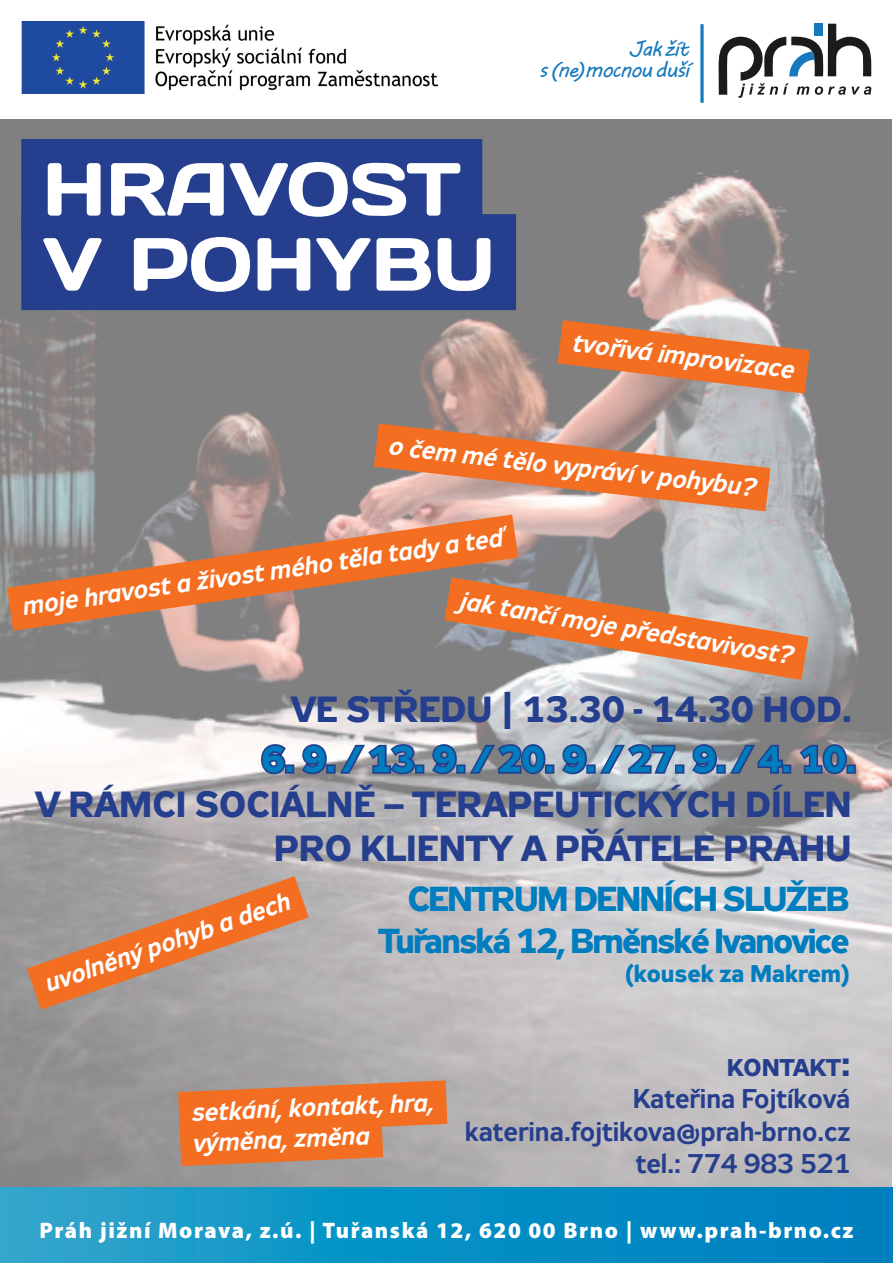
<style>
.page{position:relative;width:893px;height:1263px;background:#fff}
.page>*{position:absolute;margin:0;border:0;box-sizing:border-box;transform-origin:0 0}
.t1{font:75px/75px "Days";color:#fff}
.t2{font:700 36.15px/43.5px "Zeppelin 32";color:#253f8e;text-align:right}
.t3{font:700 36.15px "Zeppelin 32";color:#007dbe}
.t4{font:700 34.5px/41.4px "Zeppelin 32";letter-spacing:-.05em;color:#007dbe;text-align:right}
.t5{font:27px/32.4px "Zeppelin 33";color:#253f8e;text-align:right}
.t6{font:italic 25.5px/30.9px "Zeppelin 33";color:#fff}
.t7{font:700 24.15px "Zeppelin 32";color:#007dbe}
.t8{font:700 24.15px "Zeppelin 32";color:#253f8e}
.t9{font:900 22.5px "Myriad Pro";letter-spacing:.07em;color:#fff}
.t10{font:21.15px/21.1px "MV Boli";letter-spacing:-.05em;color:#1779bd;text-align:right}
.s1{font-size:34.5px}
</style>
<div class="page">
<img style="left:0;top:119px;width:891px;height:1068px">
<div style="left:21px;top:139px;width:461px;height:96px;background:#253f8e"></div>
<div style="left:21px;top:214px;width:495px;height:96px;background:#253f8e"></div>
<svg style="left:0;top:1187px;width:893px;height:76px;background:#0c90c4"></svg>
<svg style="left:134px;top:1057px;width:358px;height:133px;background:#be8e73"></svg>
<svg style="left:398px;top:549px;width:457px;height:160px;background:#b9a295"></svg>
<svg style="left:328px;top:397px;width:488px;height:141px;background:#c79378"></svg>
<svg style="left:0;top:841px;width:357px;height:203px;background:#b29a8e"></svg>
<svg style="left:512px;top:293px;width:344px;height:128px;background:#b58f7b"></svg>
<svg style="left:0;top:487px;width:564px;height:172px;background:#b38872"></svg>
<svg style="left:259px;top:742px;width:29px;height:34px"></svg>
<div style="left:285px;top:764px;width:9px;height:10px;border:3px solid #253f8e"></div>
<svg style="left:300px;top:742px;width:29px;height:34px"></svg>
<div style="left:326px;top:764px;width:10px;height:10px;border:3px solid #253f8e"></div>
<svg style="left:337px;top:742px;width:80px;height:34px"></svg>
<div style="left:415px;top:764px;width:9px;height:10px;border:3px solid #253f8e"></div>
<svg style="left:430px;top:742px;width:29px;height:34px"></svg>
<div style="left:456px;top:764px;width:10px;height:10px;border:3px solid #253f8e"></div>
<svg style="left:467px;top:742px;width:80px;height:34px;background:#6e7898"></svg>
<div style="left:545px;top:764px;width:9px;height:10px;border:3px solid #253f8e"></div>
<svg style="left:560px;top:742px;width:29px;height:34px"></svg>
<div style="left:586px;top:764px;width:10px;height:10px;border:3px solid #253f8e"></div>
<svg style="left:597px;top:742px;width:80px;height:33px;background:#8695b6"></svg>
<div style="left:675px;top:764px;width:9px;height:10px;border:3px solid #253f8e"></div>
<svg style="left:690px;top:742px;width:29px;height:34px"></svg>
<div style="left:716px;top:764px;width:10px;height:10px;border:3px solid #253f8e"></div>
<svg style="left:727px;top:742px;width:58px;height:33px;background:#67708b"></svg>
<div style="left:782px;top:764px;width:9px;height:10px;border:3px solid #253f8e"></div>
<svg style="left:797px;top:742px;width:52px;height:34px;background:#6a6e8e"></svg>
<div style="left:846px;top:764px;width:10px;height:10px;border:3px solid #253f8e"></div>
<img style="left:21px;top:21px;width:417px;height:73px">
<svg style="left:700px;top:24px;width:4px;height:79px"></svg>
<svg style="left:719px;top:24px;width:152px;height:74px"></svg>
<div style="left:814px;top:24px;width:9px;height:12px;background:#1779bd"></div>
<h1 class="t1" style="left:43px;top:151px;width:454px">HRAVOST<br>V POHYBU</h1>
<p class="t10" style="left:539px;top:38px;width:152px">Jak žít<br>s (ne)mocnou duší</p>
<p class="t6" style="left:575px;top:329px;width:225px;rotate:7deg">tvořivá improvizace</p>
<p class="t6" style="left:391px;top:431px;width:370px;rotate:7deg">o čem mé tělo vypráví v pohybu?</p>
<p class="t6" style="left:21px;top:592px;width:486px;rotate:-8deg">moje hravost a živost mého těla tady a teď</p>
<p class="t6" style="left:462px;top:588px;width:338px;rotate:9deg">jak tančí moje představivost?</p>
<h2 class="t2" style="left:291px;top:690px;width:562px">VE STŘEDU | 13.30 - 14.30 HOD.</h2>
<h2 class="t3" style="left:261px;top:738px;width:596px">6. 9. / 13. 9. / 20. 9. / 27. 9. / 4. 10.</h2>
<h2 class="t2" style="left:35px;top:785px;width:818px">V RÁMCI SOCIÁLNĚ – TERAPEUTICKÝCH DÍLEN<br>PRO KLIENTY A PŘÁTELE PRAHU</h2>
<p class="t6" style="left:41px;top:971px;width:259px;rotate:-19deg">uvolněný pohyb a dech</p>
<h3 class="t4" style="left:379px;top:881px;width:472px">CENTRUM DENNÍCH SLUŽEB<br>Tuřanská 12, Brněnské Ivanovice</h3>
<p class="t7" style="left:625px;top:959px;width:225px">(kousek za Makrem)</p>
<p class="t6" style="left:191px;top:1098px;width:244px;rotate:-2deg">setkání, kontakt, hra, výměna, změna</p>
<p class="t8" style="left:727px;top:1053px;width:125px">KONTAKT<span class="s1">:</span></p>
<p class="t5" style="left:465px;top:1085px;width:387px">Kateřina Fojtíková katerina.fojtikova@prah-brno.cz tel.: 774 983 521</p>
<p class="t9" style="left:39px;top:1215px;width:816px">Práh jižní Morava, z.ú. | Tuřanská 12, 620 00 Brno | www.prah-brno.cz</p>
</div>
